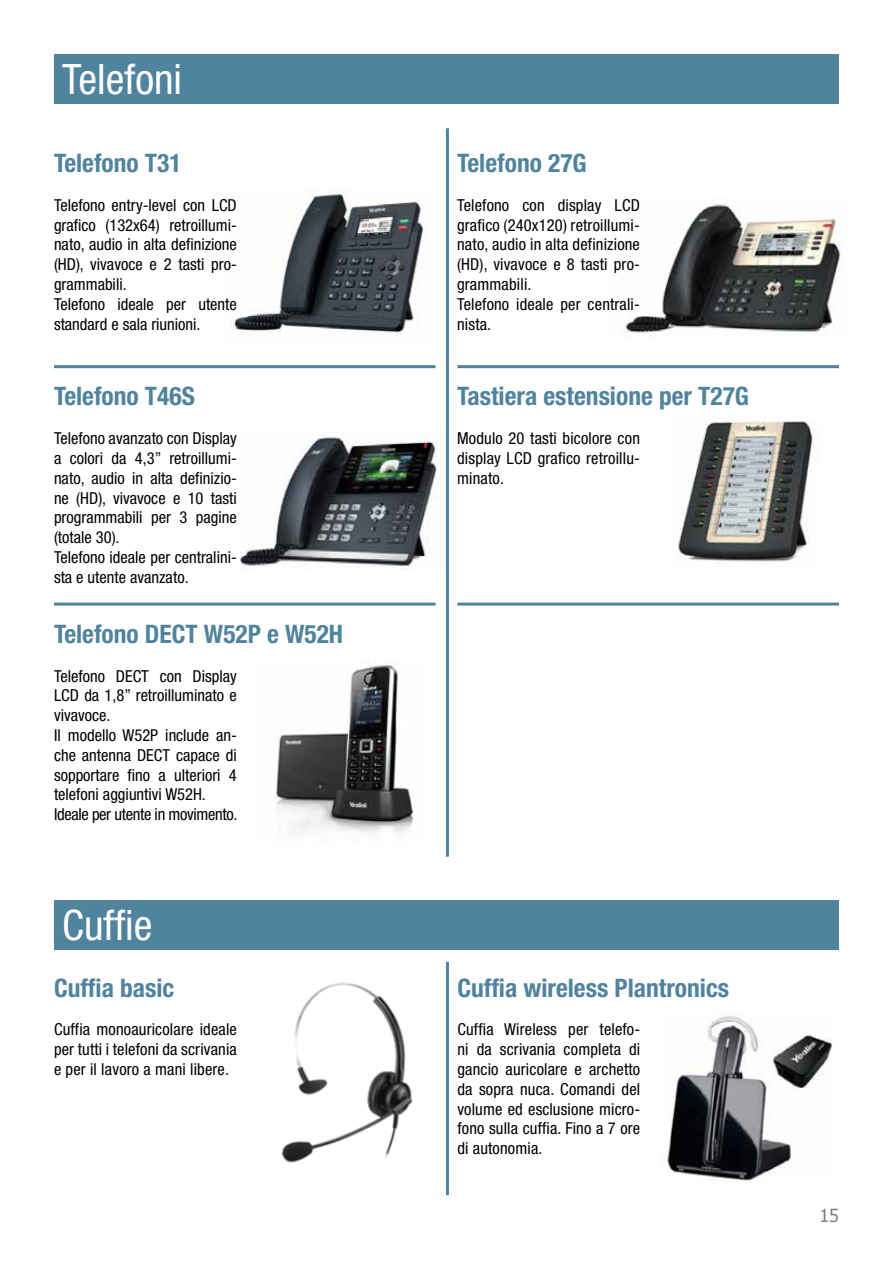
<style>
.page{position:relative;width:893px;height:1263px;background:#fff}
.page>*{position:absolute;margin:0;border:0;box-sizing:border-box;transform-origin:0 0}
.t1{font:condensed 42px "Helvetica Neue";color:#fff}
.t2{font:700 condensed 25.5px "Helvetica Neue";color:#50839d}
.t3{font:18px "Tahoma";color:#7e7f81}
.t4{font:condensed 16.5px/19.8px "Helvetica Neue";color:#000}
</style>
<div class="page">
<div style="left:54px;top:54px;width:785px;height:49px;background:#50839d"></div>
<div style="left:54px;top:900px;width:785px;height:49px;background:#50839d"></div>
<img style="left:239px;top:431px;width:207px;height:140px">
<img style="left:624px;top:204px;width:220px;height:133px">
<img style="left:230px;top:189px;width:196px;height:144px">
<hr style="left:446px;top:128px;width:3px;height:729px;background:#50839d">
<hr style="left:54px;top:365px;width:382px;height:3px;background:#50839d">
<hr style="left:54px;top:603px;width:382px;height:3px;background:#50839d">
<hr style="left:457px;top:365px;width:382px;height:3px;background:#50839d">
<hr style="left:457px;top:603px;width:382px;height:3px;background:#50839d">
<img style="left:678px;top:420px;width:135px;height:142px">
<img style="left:276px;top:660px;width:137px;height:173px">
<img style="left:281px;top:982px;width:132px;height:181px">
<img style="left:667px;top:1016px;width:165px;height:165px">
<hr style="left:446px;top:962px;width:3px;height:233px;background:#50839d">
<h1 class="t1" style="left:62px;top:55px;width:121px">Telefoni</h1>
<h2 class="t2" style="left:54px;top:148px;width:129px">Telefono T31</h2>
<p class="t4" style="left:54px;top:195px;width:184px">Telefono entry-level con LCD grafico (132x64) retroillumi&shy;nato, audio in alta definizione (HD), vivavoce e 2 tasti pro&shy;grammabili.<br>Telefono ideale per utente standard e sala riunioni.</p>
<h2 class="t2" style="left:54px;top:381px;width:142px">Telefono T46S</h2>
<p class="t4" style="left:54px;top:428px;width:184px">Telefono avanzato con Display a colori da 4,3” retroillumi&shy;nato, audio in alta definizio&shy;ne (HD), vivavoce e 10 tasti programmabili per 3 pagine (totale 30).<br>Telefono ideale per centralini&shy;sta e utente avanzato.</p>
<h2 class="t2" style="left:54px;top:618px;width:291px">Telefono DECT W52P e W52H</h2>
<p class="t4" style="left:54px;top:666px;width:185px">Telefono DECT con Display<br>LCD da 1,8” retroilluminato e vivavoce.<br>Il modello W52P include an&shy;che antenna DECT capace di sopportare fino a ulteriori 4 telefoni aggiuntivi W52H.<br>Ideale per utente in movimento.</p>
<h1 class="t1" style="left:62px;top:901px;width:92px">Cuffie</h1>
<h2 class="t2" style="left:54px;top:972px;width:122px">Cuffia basic</h2>
<p class="t4" style="left:54px;top:1019px;width:184px;text-align:justify">Cuffia monoauricolare ideale per tutti i telefoni da scrivania e per il lavoro a mani libere.</p>
<h2 class="t2" style="left:457px;top:148px;width:131px">Telefono 27G</h2>
<p class="t4" style="left:457px;top:195px;width:184px">Telefono con display LCD grafico (240x120) retroillumi&shy;nato, audio in alta definizione (HD), vivavoce e 8 tasti pro&shy;grammabili.<br>Telefono ideale per centrali&shy;nista.</p>
<h2 class="t2" style="left:457px;top:381px;width:293px">Tastiera estensione per T27G</h2>
<p class="t4" style="left:457px;top:428px;width:184px;text-align:justify">Modulo 20 tasti bicolore con display LCD grafico retroillu&shy;minato.</p>
<h2 class="t2" style="left:457px;top:972px;width:273px">Cuffia wireless Plantronics</h2>
<p class="t4" style="left:457px;top:1019px;width:184px;text-align:justify">Cuffia Wireless per telefo&shy;ni da scrivania completa di gancio auricolare e archetto da sopra nuca. Comandi del volume ed esclusione micro&shy;fono sulla cuffia. Fino a 7 ore di autonomia.</p>
<p class="t3" style="left:819px;top:1204px;width:21px">15</p>
</div>
